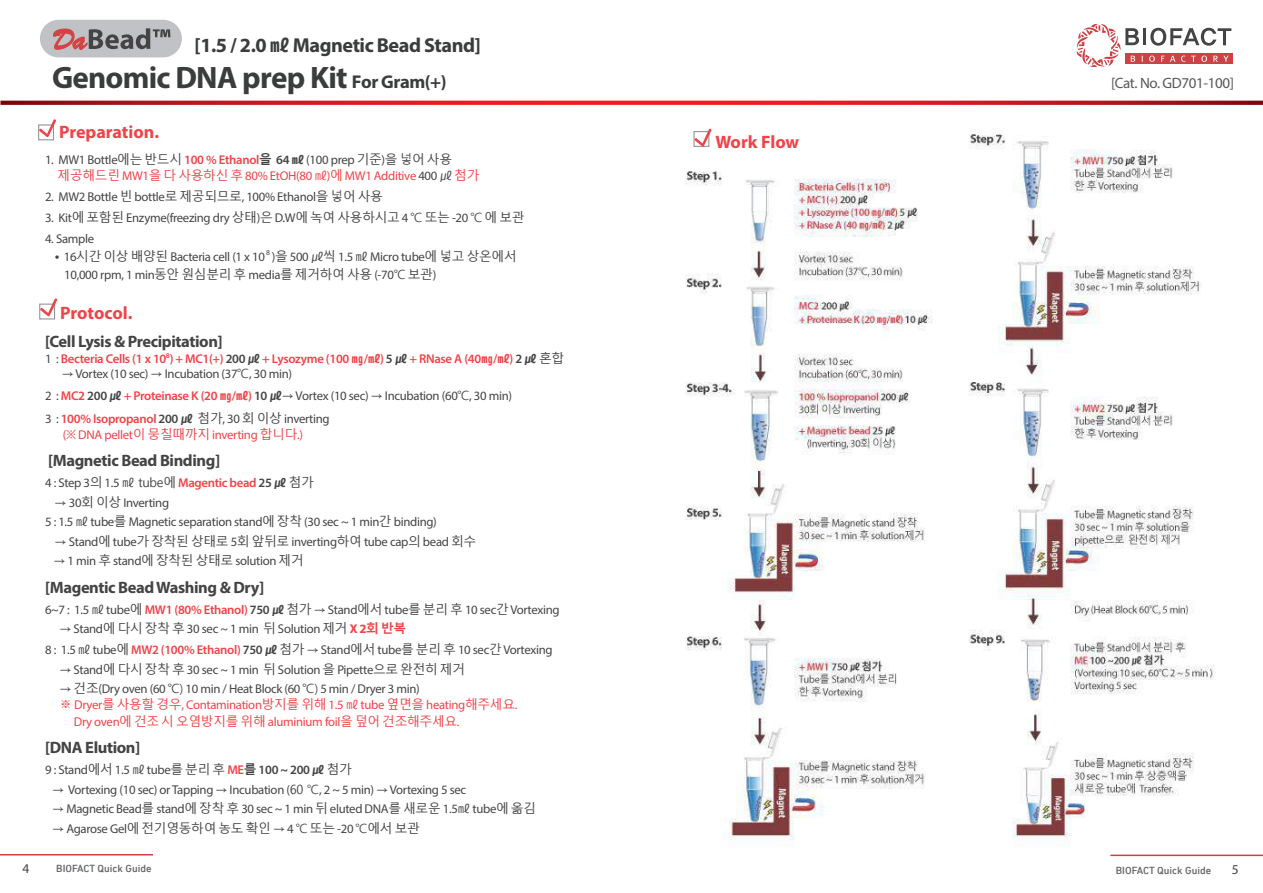
<style>
.page{position:relative;width:1263px;height:893px;background:#fff}
.page>*{position:absolute;margin:0;border:0;box-sizing:border-box;transform-origin:0 0}
.t1{font:700 31.05px "Myriad Pro";letter-spacing:-.025em;color:#3b3c3c}
.t2{font:700 20.25px "Myriad Pro";letter-spacing:-.025em;color:#3b3c3c}
.t3{font:700 18px "Myriad Pro";color:#ef4347}
.t4{font:700 16.5px "Myriad Pro";letter-spacing:-.025em;color:#454444}
.t5{font:15px "Myriad Pro";letter-spacing:-.025em;color:#575759}
.t6{font:13.5px "Myriad Pro";color:#454444}
.t7{font:12.75px/22.5px "Myriad Pro";letter-spacing:-.025em;color:#454444}
.t8{font:12.75px/15.3px "Myriad Pro";letter-spacing:-.025em;color:#ef4347}
.t9{font:600 12.75px "Myriad Pro";letter-spacing:-.025em;color:#ef4347}
.t10{font:12.75px "Malgun Gothic";letter-spacing:-.025em;color:#454444}
.t11{font:500 10.5px "DIN Next LT Pro";color:#68696b}
.t12{font:7.5px "Myriad Pro";color:#454444}
.s1{font-family:"Malgun Gothic"}
.s2{font-size:18.6px}
.s3{color:#454444}
.s4{font-family:"Malgun Gothic";color:#454444}
.s5{font-weight:600}
.s6{font-family:"Malgun Gothic";font-weight:700;color:#454444}
.s7{font-weight:600;color:#454444}
.s8{font-weight:400;color:#454444}
.s9{font-family:"Malgun Gothic";font-weight:700}
.s10{font-family:"Malgun Gothic";font-weight:400;color:#454444}
.s11{font-weight:600;color:#ef4347}
.s12{font-family:"Malgun Gothic";font-weight:700;color:#ef4347}
.s13{font-weight:700;color:#ef4347}
.s14{font-family:"Adobe Myungjo Std";font-weight:500}
.s15{font-family:"Myriad Pro"}
</style>
<div class="page">
<img style="left:685px;top:129px;width:578px;height:728px">
<hr style="left:0;top:854px;width:153px;height:1px;background:#cc4043">
<hr style="left:1110px;top:855px;width:153px;height:1px;background:#cc4043">
<svg style="left:0;top:101px;width:1263px;height:4px;background:#c81e24"></svg>
<hr style="left:1143px;top:28px;width:3px;height:17px;background:#454444">
<svg style="left:1150px;top:28px;width:81px;height:18px"></svg>
<div style="left:1126px;top:53px;width:107px;height:11px;background:#cb4345"></div>
<svg style="left:1149px;top:56px;width:6px;height:6px"></svg>
<svg style="left:1161px;top:56px;width:3px;height:6px"></svg>
<svg style="left:1170px;top:56px;width:5px;height:6px"></svg>
<svg style="left:1181px;top:56px;width:4px;height:6px"></svg>
<svg style="left:1191px;top:56px;width:16px;height:6px"></svg>
<svg style="left:1213px;top:56px;width:15px;height:6px"></svg>
<svg style="left:1076px;top:23px;width:67px;height:44px"></svg>
<div style="left:693px;top:131px;width:16px;height:16px;border:1px solid #949597"></div>
<svg style="left:694px;top:128px;width:17px;height:19px"></svg>
<div style="left:38px;top:124px;width:16px;height:16px;border:1px solid #949597"></div>
<svg style="left:39px;top:119px;width:17px;height:19px"></svg>
<div style="left:39px;top:304px;width:16px;height:15px;border:1px solid #949597"></div>
<svg style="left:40px;top:298px;width:17px;height:19px"></svg>
<div style="left:40px;top:20px;width:142px;height:37px;background:#c0c2c5;border-radius:19px"></div>
<svg style="left:53px;top:28px;width:117px;height:22px"></svg>
<h2 class="t2" style="left:194px;top:32px;width:288px">[1.5 / 2.0 <span class="s1">㎖</span> Magnetic Bead Stand]</h2>
<h1 class="t1" style="left:52px;top:57px;width:396px">Genomic DNA prep Kit <span class="s2">For Gram(+)</span></h1>
<h3 class="t3" style="left:59px;top:120px;width:101px">Preparation.</h3>
<p class="t8" style="left:58px;top:152px;width:423px;text-indent:-13px"><span class="s3">1. MW1 Bottle</span><span class="s4">에는 반드시</span> <span class="s5">100 % Ethanol</span><span class="s6">을</span> <span class="s7">64</span> <span class="s6">㎖</span> <span class="s3">(100 prep</span> <span class="s4">기준</span><span class="s3">)</span><span class="s4">을 넣어 사용 </span><span class="s1">제공해드린</span> MW1<span class="s1">을 다 사용하신 후</span> 80% EtOH(80 <span class="s1">㎖</span>)<span class="s1">에</span> MW1 Additive <span class="s3">400</span> <span class="s4">㎕</span> <span class="s1">첨가</span></p>
<p class="t7" style="left:45px;top:185px;width:339px">2. MW2 Bottle <span class="s1">빈</span> bottle<span class="s1">로 제공되므로</span>, 100% Ethanol<span class="s1">을 넣어 사용</span></p>
<p class="t7" style="left:45px;top:206px;width:481px">3. Kit<span class="s1">에 포함된</span> Enzyme(freezing dry <span class="s1">상태</span>)<span class="s1">은</span> D.W<span class="s1">에 녹여 사용하시고</span> 4 <span class="s1">℃ 또는</span> -20 <span class="s1">℃ 에 보관</span></p>
<p class="t7" style="left:45px;top:227px;width:51px">4. Sample</p>
<p class="t7" style="left:64px;top:247px;width:454px;line-height:18px;text-indent:-10px"><span class="s1">•</span> 16<span class="s1">시간 이상 배양된</span> Bacteria cell (1 x 10 )<span class="s1">을</span> 500 <span class="s1">㎕씩</span> 1.5 <span class="s1">㎖</span> Micro tube<span class="s1">에 넣고 상온에서<br></span>10,000 rpm, 1 min<span class="s1">동안 원심분리 후</span> media<span class="s1">를 제거하여 사용</span> (-70<span class="s1">℃ 보관</span>)</p>
<p class="t12" style="left:266px;top:248px;width:5px">8</p>
<h3 class="t3" style="left:60px;top:301px;width:74px">Protocol.</h3>
<p class="t4" style="left:45px;top:331px;width:179px">[Cell Lysis &amp; Precipitation]</p>
<p class="t9" style="left:45px;top:350px;width:521px"><span class="s8">1 :</span> Becteria Cells (1 x 10<sup>8</sup>) + MC1(+) <span class="s3">200</span> <span class="s6">㎕</span> + Lysozyme (100 <span class="s9">㎎</span>/<span class="s9">㎖</span>) <span class="s3">5</span> <span class="s6">㎕</span> + RNase A (40<span class="s9">㎎</span>/<span class="s9">㎖</span>) <span class="s3">2</span> <span class="s6">㎕</span> <span class="s10">혼합</span></p>
<p class="t7" style="left:45px;top:362px;width:469px;text-indent:17px"><span class="s1">→</span>Vortex (10 sec) <span class="s1">→</span> Incubation (37<span class="s1">℃</span>, 30 min)<br>2 : <span class="s11">MC2</span> <span class="s5">200</span> <span class="s9">㎕</span> <span class="s11">+ Proteinase K (20</span> <span class="s12">㎎</span><span class="s11">/</span><span class="s12">㎖</span><span class="s11">)</span> <span class="s5">10</span> <span class="s9">㎕</span><span class="s1">→</span>Vortex (10 sec) <span class="s1">→</span> Incubation (60<span class="s1">℃</span>, 30 min)<br>3 : <span class="s11">100% Isopropanol</span> <span class="s5">200</span> <span class="s9">㎕</span> <span class="s1">첨가</span>, 30 <span class="s1">회 이상</span> inverting</p>
<p class="t8" style="left:63px;top:427px;width:242px">(<span class="s1">※</span> DNA pellet<span class="s1">이 뭉칠때까지</span> inverting <span class="s1">합니다</span>.)</p>
<p class="t4" style="left:48px;top:450px;width:174px">[Magnetic Bead Binding]</p>
<p class="t9" style="left:45px;top:475px;width:270px"><span class="s8">4 : Step 3</span><span class="s10">의</span> <span class="s8">1.5</span> <span class="s10">㎖ tube에</span> Magentic bead <span class="s3">25</span> <span class="s6">㎕</span> <span class="s10">첨가</span></p>
<p class="t7" style="left:45px;top:493px;width:393px;line-height:19.5px;text-indent:10px"><span class="s1">→</span> 30<span class="s1">회 이상</span> Inverting<br>5 : 1.5 <span class="s1">㎖</span> tube<span class="s1">를</span> Magnetic separation stand<span class="s1">에 장착</span> (30 sec ~ 1 min<span class="s1">간</span> binding)</p>
<p class="t7" style="left:55px;top:530px;width:423px"><span class="s1">→</span> Stand<span class="s1">에</span> tube<span class="s1">가 장착된 상태로</span> 5<span class="s1">회 앞뒤로</span> inverting<span class="s1">하여</span> tube cap<span class="s1">의</span> bead <span class="s1">회수</span></p>
<p class="t7" style="left:53px;top:550px;width:252px"><span class="s1">→</span> 1 min <span class="s1">후</span> stand<span class="s1">에 장착된 상태로</span> solution <span class="s1">제거</span></p>
<p class="t4" style="left:45px;top:576px;width:221px">[Magentic BeadWashing &amp; Dry]</p>
<p class="t7" style="left:45px;top:598px;width:516px">6~7 : 1.5 <span class="s1">㎖</span> tube<span class="s1">에</span> <span class="s11">MW1 (80% Ethanol)</span> <span class="s5">750</span> <span class="s9">㎕</span> <span class="s1">첨가 →</span> Stand<span class="s1">에서</span> tube<span class="s1">를 분리 후</span> 10 sec<span class="s1">간</span>Vortexing</p>
<p class="t7" style="left:45px;top:618px;width:509px;line-height:21px;text-indent:14px"><span class="s1">→</span> Stand<span class="s1">에 다시 장착 후</span> 30 sec ~ 1 min <span class="s1">뒤</span> Solution <span class="s1">제거</span> <span class="s13">X 2</span><span class="s12">회 반복<br></span>8 : 1.5 <span class="s1">㎖</span> tube<span class="s1">에</span> <span class="s11">MW2 (100% Ethanol)</span> <span class="s5">750</span> <span class="s9">㎕</span> <span class="s1">첨가 →</span> Stand<span class="s1">에서</span> tube<span class="s1">를 분리 후</span> 10 sec<span class="s1">간</span>Vortexing</p>
<p class="t7" style="left:59px;top:658px;width:407px"><span class="s1">→</span> Stand<span class="s1">에 다시 장착 후</span> 30 sec ~ 1 min <span class="s1">뒤</span> Solution <span class="s1">을</span> Pipette<span class="s1">으로 완전히 제거</span></p>
<p class="t7" style="left:59px;top:677px;width:362px"><span class="s1">→ 건조</span>(Dry oven (60 <span class="s1">℃)</span> 10 min / Heat Block (60 <span class="s1">℃)</span> 5 min / Dryer 3 min)</p>
<p class="t8" style="left:59px;top:697px;width:459px"><span class="s14">※</span> Dryer<span class="s1">를 사용할 경우</span>, Contamination<span class="s1">방지를 위해</span> 1.5 <span class="s1">㎖</span> tube <span class="s1">옆면을</span> heating<span class="s1">해주세요</span>.</p>
<p class="t8" style="left:74px;top:714px;width:387px">Dry oven<span class="s1">에 건조 시 오염방지를 위해</span> aluminium foil<span class="s1">을 덮어 건조해주세요</span>.</p>
<p class="t4" style="left:45px;top:737px;width:97px">[DNA Elution]</p>
<p class="t7" style="left:45px;top:758px;width:308px">9 : Stand<span class="s1">에서</span> 1.5 <span class="s1">㎖</span> tube<span class="s1">를 분리 후</span> <span class="s11">ME</span><span class="s9">를</span> <span class="s5">100 ~ 200</span> <span class="s9">㎕</span> <span class="s1">첨가</span></p>
<p class="t7" style="left:52px;top:778px;width:416px"><span class="s1">→</span> Vortexing (10 sec) orTapping <span class="s1">→</span> Incubation (<span class="s1">60 ℃</span>, 2 ~ 5 min) <span class="s1">→</span>Vortexing 5 sec</p>
<p class="t7" style="left:52px;top:797px;width:485px"><span class="s1">→</span> Magnetic Bead<span class="s1">를</span> stand<span class="s1">에 장착 후</span> 30 sec ~ 1 min <span class="s1">뒤</span> eluted DNA<span class="s1">를 새로운</span> 1.5<span class="s1">㎖</span> tube<span class="s1">에 옮김</span></p>
<p class="t10" style="left:52px;top:821px;width:369px">→ <span class="s15">Agarose Gel</span>에 전기영동하여 농도 확인 → <span class="s15">4</span> ℃ 또는 <span class="s15">-20</span> ℃에서 보관</p>
<h3 class="t3" style="left:715px;top:130px;width:85px">Work Flow</h3>
<p class="t5" style="left:1111px;top:74px;width:124px">[Cat. No. GD701-100]</p>
<p class="t6" style="left:23px;top:860px;width:8px">4</p>
<p class="t11" style="left:56px;top:862px;width:97px">BIOFACT Quick Guide</p>
<p class="t11" style="left:1116px;top:864px;width:97px">BIOFACT Quick Guide</p>
<p class="t6" style="left:1232px;top:861px;width:8px">5</p>
</div>
